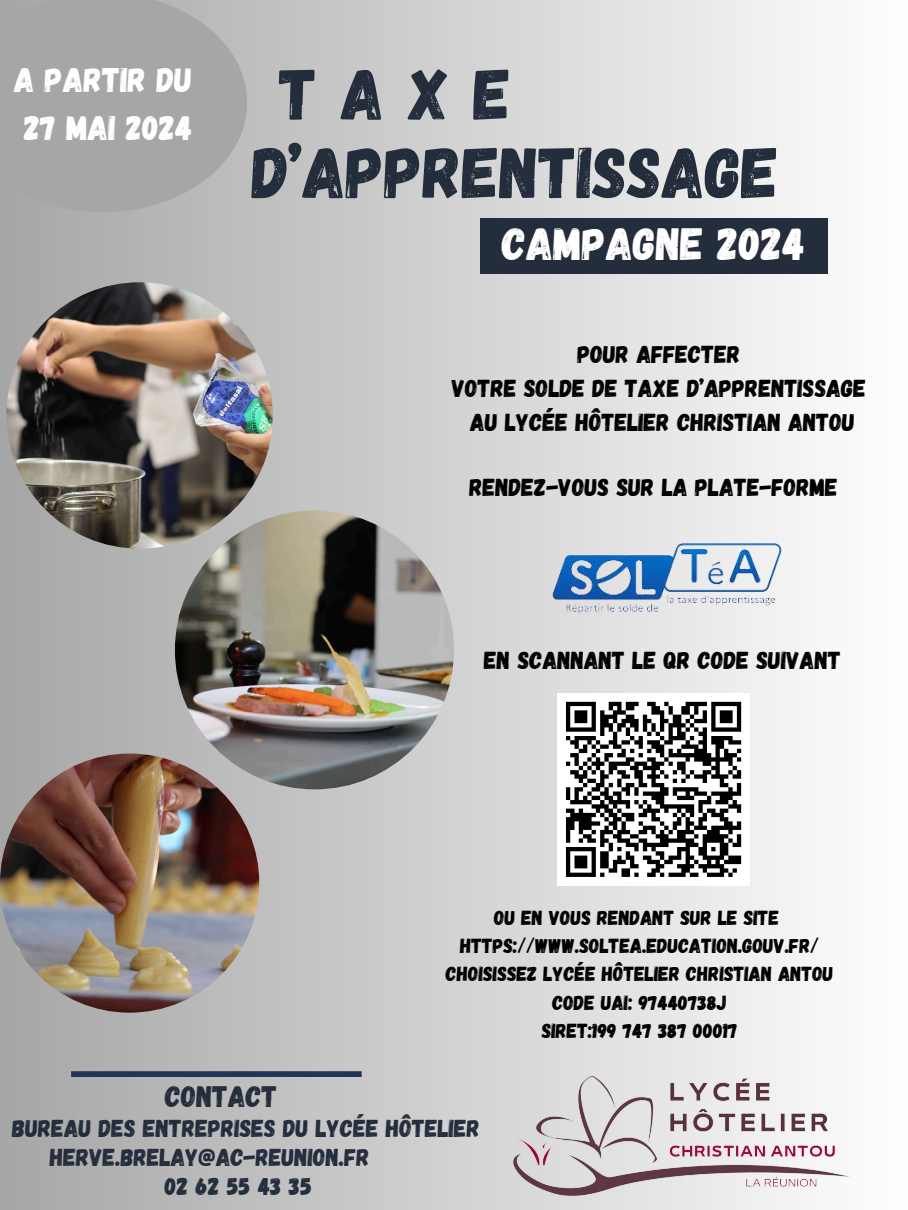
<style>
.page{position:relative;width:908px;height:1210px;background:#fff}
.page>*{position:absolute;margin:0;border:0;box-sizing:border-box;transform-origin:0 0}
.t1{font:72.1px "Gagalin";color:#242d3c}
.t2{font:45.15px "Gagalin";color:#fff}
.t3{font:34.12px/47.8px "Gagalin";color:#fff}
.t4{font:29.57px "Gagalin";color:#242d3c}
.t5{font:24.5px/34.1px "Gagalin";color:#000;text-align:center}
.t6{font:24.43px "Gagalin";color:#242d3c}
.t7{font:20.3px/28.3px "Gagalin";color:#000;text-align:center}
</style>
<div class="page">
<div style="left:0;top:0;width:907px;height:1210px;background:linear-gradient(to right,#a6a6a6,#fefefe)"></div>
<div style="left:479px;top:219px;width:347px;height:55px;background:#242d3c"></div>
<img style="left:495px;top:1077px;width:378px;height:126px">
<div style="left:71px;top:1071px;width:290px;height:6px;background:#213556"></div>
<img style="left:548px;top:503px;width:237px;height:153px">
<div style="left:557px;top:693px;width:192px;height:192px;background:#fff"></div>
<svg style="left:566px;top:701px;width:176px;height:176px"></svg>
<svg style="left:0;top:0;width:247px;height:212px;background:#a7a7a7"></svg>
<img style="left:175px;top:510px;width:279px;height:279px;border-radius:50%">
<img style="left:0;top:753px;width:259px;height:259px;border-radius:50%">
<img style="left:6px;top:282px;width:267px;height:266px;border-radius:50%">
<h3 class="t3" style="left:14px;top:55px;width:498px">A PARTIR DU<br>27 MAI 2024 <sup>T</sup> <sup>A</sup> <sup>X</sup> <sup>E</sup></h3>
<h1 class="t1" style="left:252px;top:126px;width:528px">D’APPRENTISSAGE</h1>
<h2 class="t2" style="left:502px;top:215px;width:305px">CAMPAGNE 2024</h2>
<p class="t5" style="left:451px;top:336px;width:416px">POUR AFFECTER<br>VOTRE SOLDE DE TAXE D’APPRENTISSAGE<br>AU LYCÉE HÔTELIER CHRISTIAN ANTOU</p>
<p class="t5" style="left:469px;top:469px;width:370px">RENDEZ-VOUS SUR LA PLATE-FORME</p>
<p class="t5" style="left:484px;top:642px;width:358px">EN SCANNANT LE QR CODE SUIVANT</p>
<h3 class="t4" style="left:165px;top:1076px;width:114px">CONTACT</h3>
<p class="t7" style="left:446px;top:902px;width:389px">OU EN VOUS RENDANT SUR LE SITE<br>HTTPS://WWW.SOLTEA.EDUCATION.GOUV.FR/<br>CHOISISSEZ LYCÉE HÔTELIER CHRISTIAN ANTOU<br>CODE UAI: 97440738J<br>SIRET:199 747 387 00017</p>
<p class="t6" style="left:12px;top:1112px;width:469px">BUREAU DES ENTREPRISES DU LYCÉE HÔTELIER</p>
<p class="t6" style="left:50px;top:1141px;width:321px">HERVE.BRELAY@AC-REUNION.FR</p>
<p class="t6" style="left:165px;top:1170px;width:149px">02 62 55 43 35</p>
</div>
